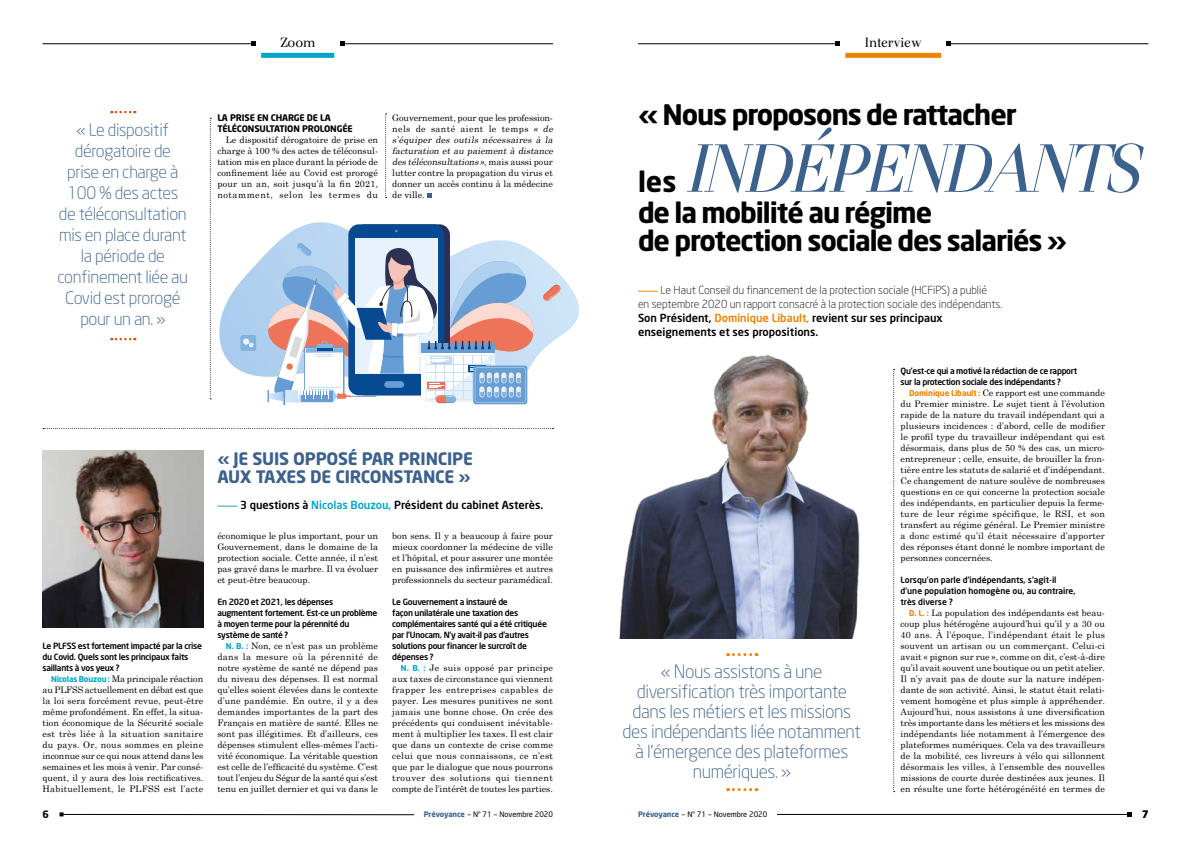
<style>
.page{position:relative;width:1191px;height:842px;background:#fff}
.page>*{position:absolute;margin:0;border:0;box-sizing:border-box;transform-origin:0 0}
.t1{font:italic 71.3px "Otama Display";letter-spacing:-.04em;color:#3c618b}
.t2{font:700 28px/28px "Neo Sans";letter-spacing:-.04em;color:#000}
.t3{font:300 18px/20px "Neo Sans";letter-spacing:-.02em;color:#3c618b;text-align:center}
.t4{font:300 17px/21px "Neo Sans";letter-spacing:-.02em;color:#3c618b;text-align:center}
.t5{font:700 17px/18px "Neo Sans";letter-spacing:-.015em;color:#3c618b}
.t6{font:14px "Otama";letter-spacing:-.005em;color:#000}
.t7{font:300 11px/14px "Neo Sans";color:#000}
.t8{font:500 11px "Neo Sans";color:#000}
.t9{font:700 10px "Neo Sans";color:#000}
.t10{font:9px/11px "Century Schoolbook";color:#000;text-align:justify}
.t11{font:700 9px/11px "Neo Sans";letter-spacing:-.015em;color:#000}
.t12{font:500 8.5px/11px "Neo Sans";letter-spacing:-.03em;color:#000}
.t13{font:500 8.5px/11px "Neo Sans";color:#000}
.t14{font:7.5px "Neo Sans";color:#000}
.s1{font-style:italic}
.s2{font-family:"Neo Sans";font-weight:700;font-size:8px;color:#00a5c8}
.s3{color:#00a5c8}
.s4{font-weight:500}
.s5{font-weight:500;color:#ed8300}
.s6{font-family:"Neo Sans";font-weight:700;font-size:8px;color:#ed8300}
.s7{font-weight:700;color:#3c618b}
</style>
<div class="page">
<hr style="left:744px;top:814px;width:385px;height:1px;background:#000">
<svg style="left:1127px;top:812px;width:4px;height:4px"></svg>
<svg style="left:60px;top:812px;width:354px;height:4px"></svg>
<div style="left:638px;top:811px;width:138px;height:6px;background:#fff"></div>
<hr style="left:43px;top:44px;width:210px;height:1px;background:#000">
<svg style="left:251px;top:42px;width:4px;height:4px"></svg>
<hr style="left:342px;top:44px;width:211px;height:1px;background:#000">
<svg style="left:340px;top:42px;width:4px;height:4px"></svg>
<div style="left:261px;top:53px;width:73px;height:5px;background:#00a5c8"></div>
<hr style="left:638px;top:44px;width:199px;height:1px;background:#000">
<svg style="left:835px;top:42px;width:4px;height:4px"></svg>
<hr style="left:948px;top:44px;width:200px;height:1px;background:#000">
<svg style="left:946px;top:42px;width:4px;height:4px"></svg>
<div style="left:845px;top:53px;width:96px;height:5px;background:#ed8300"></div>
<img style="left:619px;top:354px;width:241px;height:284px">
<svg style="left:638px;top:291px;width:20px;height:1px"></svg>
<svg style="left:727px;top:653px;width:30px;height:3px"></svg>
<svg style="left:727px;top:788px;width:30px;height:3px"></svg>
<svg style="left:893px;top:369px;width:1px;height:423px"></svg>
<svg style="left:210px;top:118px;width:1px;height:281px"></svg>
<svg style="left:385px;top:113px;width:2px;height:85px"></svg>
<svg style="left:427px;top:194px;width:4px;height:4px"></svg>
<svg style="left:111px;top:111px;width:24px;height:2px"></svg>
<svg style="left:111px;top:338px;width:24px;height:2px"></svg>
<svg style="left:217px;top:506px;width:20px;height:1px"></svg>
<img style="left:43px;top:451px;width:160px;height:176px">
<svg style="left:219px;top:222px;width:360px;height:155px"></svg>
<svg style="left:543px;top:285px;width:18px;height:16px"></svg>
<div style="left:348px;top:224px;width:96px;height:171px;background:#064a92;border-radius:11px"></div>
<div style="left:355px;top:238px;width:83px;height:136px;background:#e7f2fc"></div>
<svg style="left:266px;top:243px;width:269px;height:162px"></svg>
<div style="left:240px;top:335px;width:16px;height:16px;background:#81b3e1;border-radius:2px"></div>
<svg style="left:243px;top:338px;width:11px;height:10px"></svg>
<svg style="left:43px;top:428px;width:510px;height:1px"></svg>
<h3 class="t6" style="left:280px;top:34px;width:37px">Zoom</h3>
<h3 class="t6" style="left:864px;top:34px;width:58px">Interview</h3>
<h3 class="t4" style="left:58px;top:119px;width:132px">« Le dispositif dérogatoire de prise en charge à<br>100 % des actes de téléconsultation mis en place durant la période de confinement liée au<br>Covid est prorogé pour un an. »</h3>
<p class="t11" style="left:217px;top:112px;width:137px">LA PRISE EN CHARGE DE LA<br>TÉLÉCONSULTATION PROLONGÉE</p>
<p class="t10" style="left:217px;top:134px;width:162px;text-indent:9px">Le dispositif dérogatoire de prise en charge à 100 % des actes de téléconsul&shy;tation mis en place durant la période de confinement liée au Covid est prorogé pour un an, soit jusqu’à la fin 2021, notamment, selon les termes du</p>
<p class="t10" style="left:392px;top:112px;width:164px;text-align:left">Gouvernement, pour que les profession&shy;nels de santé aient le temps <span class="s1">« de s’équiper des outils nécessaires à la facturation et au paiement à distance des téléconsultations »</span>, m a i s a u s s i p o u r lutter contre la propagation du virus et donner un accès continu à la médecine de ville.</p>
<p class="t12" style="left:43px;top:640px;width:161px">Le PLFSS est fortement impacté par la crise du Covid. Quels sont les principaux faits saillants à vos yeux ?</p>
<p class="t10" style="left:43px;top:673px;width:162px;text-indent:9px"><span class="s2">Nicolas Bouzou :</span> Ma principale réaction au PLFSS actuellement en débat est que la loi sera forcément revue, peut-être même profondément. En effet, la situa&shy;tion économique de la Sécurité sociale est très liée à la situation sanitaire du pays. Or, nous sommes en pleine inconnue sur ce qui nous attend dans les semaines et les mois à venir. Par consé&shy;quent, il y aura des lois rectificatives.<br>Habituellement, le PLFSS est l’acte</p>
<h3 class="t5" style="left:217px;top:449px;width:257px">« JE SUIS OPPOSÉ PAR PRINCIPE<br>AUX TAXES DE CIRCONSTANCE »</h3>
<p class="t8" style="left:240px;top:498px;width:305px">3 questions à <span class="s3">Nicolas Bouzou,</span> Président du cabinet Asterès.</p>
<p class="t10" style="left:217px;top:530px;width:162px">économique le plus important, pour un Gouvernement, dans le domaine de la protection sociale. Cette année, il n’est pas gravé dans le marbre. Il va évoluer et peut-être beaucoup.</p>
<p class="t12" style="left:217px;top:596px;width:161px">En 2020 et 2021, les dépenses augmentent fortement. Est-ce un problème à moyen terme pour la pérennité du système de santé ?</p>
<p class="t10" style="left:217px;top:640px;width:162px;text-indent:9px"><span class="s2">N. B. :</span> Non, ce n’est pas un problème dans la mesure où la pérennité de notre système de santé ne dépend pas du niveau des dépenses. Il est normal qu’elles soient élevées dans le contexte d’une pandémie. En outre, il y a des demandes importantes de la part des Français en matière de santé. Elles ne sont pas illégitimes. Et d’ailleurs, ces dépenses stimulent elles-mêmes l’acti&shy;vité économique. La véritable question est celle de l’efficacité du système. C’est tout l’enjeu du Ségur de la santé qui s’est tenu en juillet dernier et qui va dans le</p>
<p class="t10" style="left:392px;top:530px;width:162px">bon sens. Il y a beaucoup à faire pour mieux coordonner la médecine de ville et l’hôpital, et pour assurer une montée en puissance des infirmières et autres professionnels du secteur paramédical.</p>
<p class="t12" style="left:392px;top:596px;width:156px">Le Gouvernement a instauré de<br>façon unilatérale une taxation des complémentaires santé qui a été critiquée par l’Unocam. N’y avait-il pas d’autres solutions pour financer le surcroît de dépenses ?</p>
<p class="t10" style="left:392px;top:662px;width:162px;text-indent:8px"><span class="s2">N. B. :</span> Je suis opposé par principe aux taxes de circonstance qui viennent frapper les entreprises capables de payer. Les mesures punitives ne sont jamais une bonne chose. On crée des précédents qui conduisent inévitable&shy;ment à multiplier les taxes. Il est clair que dans un contexte de crise comme celui que nous connaissons, ce n’est que par le dialogue que nous pourrons trouver des solutions qui tiennent compte de l’intérêt de toutes les parties.</p>
<h2 class="t2" style="left:638px;top:100px;width:380px">« Nous proposons de rattacher</h2>
<h1 class="t1" style="left:684px;top:125px;width:457px">INDÉPENDANTS</h1>
<h2 class="t2" style="left:638px;top:197px;width:430px">de la mobilité au régime<br>de protection sociale des salariés »</h2>
<h2 class="t2" style="left:638px;top:167px;width:40px">les</h2>
<p class="t7" style="left:638px;top:283px;width:366px;text-indent:23px">Le Haut Conseil du financement de la protection sociale (HCFiPS) a publié<br>en septembre 2020 un rapport consacré à la protection sociale des indépendants.<br><span class="s4">Son Président,</span> <span class="s5">Dominique Libault,</span> <span class="s4">revient sur ses principaux enseignements et ses propositions.</span></p>
<h3 class="t3" style="left:622px;top:661px;width:240px">« Nous assistons à une diversification très importante dans les métiers et les missions des indépendants liée notamment à l’émergence des plateformes numériques. »</h3>
<p class="t12" style="left:900px;top:365px;width:178px">Qu’est-ce qui a motivé la rédaction de ce rapport sur la protection sociale des indépendants ?</p>
<p class="t10" style="left:900px;top:387px;width:206px;text-indent:9px"><span class="s6">Dominique Libault :</span> Ce rapport est une commande du Premier ministre. Le sujet tient à l’évolution rapide de la nature du travail indépendant qui a plusieurs incidences : d’abord, celle de modifier le profil type du travailleur indépendant qui est désormais, dans plus de 50 % des cas, un micro&shy;entrepreneur ; celle, ensuite, de brouiller la fron&shy;tière entre les statuts de salarié et d’indépendant.<br>Ce changement de nature soulève de nombreuses questions en ce qui concerne la protection sociale des indépendants, en particulier depuis la ferme&shy;ture de leur régime spécifique, le RSI, et son transfert au régime général. Le Premier ministre a donc estimé qu’il était nécessaire d’apporter des réponses étant donné le nombre important de personnes concernées.</p>
<p class="t13" style="left:900px;top:574px;width:176px">Lorsqu’on parle d’indépendants, s’agit-il d’une population homogène ou, au contraire, très diverse ?</p>
<p class="t10" style="left:900px;top:607px;width:206px;text-indent:9px"><span class="s6">D. L. :</span> La population des indépendants est beau&shy;coup plus hétérogène aujourd’hui qu’il y a 30 ou 40 ans. À l’époque, l’indépendant était le plus souvent un artisan ou un commerçant. Celui-ci avait « pignon sur rue », comme on dit, c’est-à-dire qu’il avait souvent une boutique ou un petit atelier.<br>Il n’y avait pas de doute sur la nature indépen&shy;dante de son activité. Ainsi, le statut était relati&shy;vement homogène et plus simple à appréhender.<br>Aujourd’hui, nous assistons à une diversification très importante dans les métiers et les missions des indépendants liée notamment à l’émergence des plateformes numériques. Cela va des travailleurs de la mobilité, ces livreurs à vélo qui sillonnent désormais les villes, à l’ensemble des nouvelles missions de courte durée destinées aux jeunes. Il en résulte une forte hétérogénéité en termes de</p>
<p class="t9" style="left:43px;top:808px;width:8px">6</p>
<p class="t14" style="left:424px;top:810px;width:131px"><span class="s7">Prévoyance</span> — N° 71 — Novembre 2020</p>
<p class="t14" style="left:638px;top:810px;width:131px"><span class="s7">Prévoyance</span> — N° 71 — Novembre 2020</p>
<p class="t9" style="left:1142px;top:808px;width:8px">7</p>
</div>
